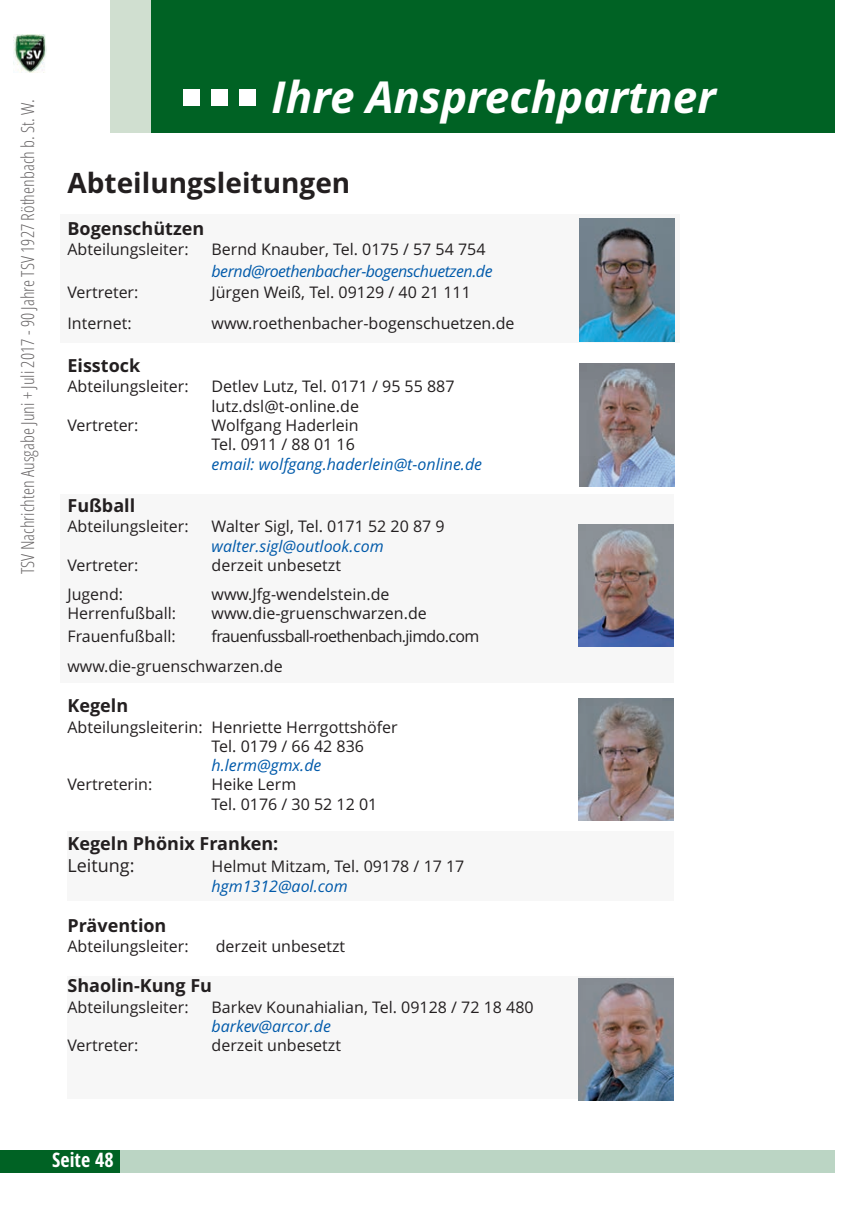
<style>
.page{position:relative;width:843px;height:1209px;background:#fff}
.page>*{position:absolute;margin:0;border:0;box-sizing:border-box;transform-origin:0 0}
.t1{font:italic 700 44px "Open Sans";color:#fff}
.t2{font:700 28px "Open Sans";color:#231f20}
.t3{font:700 condensed 20px "Open Sans";color:#fff}
.t4{font:700 18px "Open Sans";color:#231f20}
.t5{font:300 condensed 18px "Open Sans";color:rgb(35 31 32/.69)}
.t6{font:18px "Open Sans";color:#231f20}
.t7{font:16px/19.2px "Open Sans";color:#231f20}
.t8{font:italic 16px "Open Sans";color:#015aaa}
.t9{font:16px/30.8px "Open Sans";letter-spacing:-.04em;color:#231f20}
.t10{font:italic 16px "Open Sans";letter-spacing:-.03em;color:#015aaa}
</style>
<div class="page">
<div style="left:0;top:1150px;width:120px;height:22px;background:#006224"></div>
<div style="left:120px;top:1150px;width:714px;height:22px;background:#bbd5c4"></div>
<img style="left:14px;top:35px;width:32px;height:37px">
<div style="left:61px;top:215px;width:618px;height:128px;background:#f7f7f7"></div>
<div style="left:61px;top:494px;width:613px;height:189px;background:#f7f7f7"></div>
<div style="left:67px;top:831px;width:606px;height:70px;background:#f7f7f7"></div>
<div style="left:67px;top:976px;width:606px;height:122px;background:#f7f7f7"></div>
<div style="left:151px;top:0;width:683px;height:132px;background:#006224"></div>
<div style="left:111px;top:0;width:40px;height:132px;background:#d0dfd0"></div>
<div style="left:239px;top:90px;width:16px;height:16px;background:#fff"></div>
<div style="left:211px;top:90px;width:16px;height:16px;background:#fff"></div>
<div style="left:183px;top:90px;width:17px;height:16px;background:#fff"></div>
<img style="left:579px;top:219px;width:95px;height:122px">
<img style="left:579px;top:364px;width:95px;height:122px">
<img style="left:578px;top:524px;width:95px;height:122px">
<img style="left:578px;top:698px;width:95px;height:123px">
<img style="left:578px;top:978px;width:95px;height:122px">
<p class="t5" style="left:17px;top:574px;width:476px;rotate:-90deg">TSV Nachrichten Ausgabe Juni + Juli 2017 - 90 Jahre TSV 1927 Röthenbach b. St. W.</p>
<h1 class="t1" style="left:271px;top:72px;width:446px">Ihre Ansprechpartner</h1>
<h2 class="t2" style="left:67px;top:167px;width:284px">Abteilungsleitungen</h2>
<p class="t4" style="left:67px;top:218px;width:138px">Bogenschützen</p>
<p class="t7" style="left:67px;top:240px;width:123px">Abteilungsleiter:</p>
<p class="t7" style="left:211px;top:240px;width:275px">Bernd Knauber, Tel. 0175 / 57 54 754</p>
<p class="t10" style="left:211px;top:262px;width:282px">bernd@roethenbacher-bogenschuetzen.de</p>
<p class="t7" style="left:67px;top:283px;width:72px">Vertreter:</p>
<p class="t7" style="left:211px;top:283px;width:261px">Jürgen Weiß, Tel. 09129 / 40 21 111</p>
<p class="t7" style="left:67px;top:313px;width:66px">Internet:</p>
<p class="t7" style="left:211px;top:313px;width:304px">www.roethenbacher-bogenschuetzen.de</p>
<p class="t4" style="left:67px;top:355px;width:74px">Eisstock</p>
<p class="t7" style="left:67px;top:377px;width:123px">Abteilungsleiter:</p>
<p class="t7" style="left:211px;top:377px;width:244px">Detlev Lutz, Tel. 0171 / 95 55 887 lutz.dsl@t-online.de</p>
<p class="t7" style="left:67px;top:416px;width:72px">Vertreter:</p>
<p class="t7" style="left:211px;top:416px;width:148px">Wolfgang Haderlein<br>Tel. 0911 / 88 01 16</p>
<p class="t8" style="left:211px;top:455px;width:272px">email: wolfgang.haderlein@t-online.de</p>
<p class="t4" style="left:67px;top:495px;width:69px">Fußball</p>
<p class="t7" style="left:67px;top:517px;width:123px">Abteilungsleiter:</p>
<p class="t7" style="left:211px;top:517px;width:234px">Walter Sigl, Tel. 0171 52 20 87 9</p>
<p class="t8" style="left:211px;top:537px;width:173px">walter.sigl@outlook.com</p>
<p class="t7" style="left:67px;top:556px;width:72px">Vertreter:</p>
<p class="t7" style="left:211px;top:556px;width:131px">derzeit unbesetzt</p>
<p class="t7" style="left:67px;top:585px;width:57px">Jugend:</p>
<p class="t7" style="left:211px;top:585px;width:179px">www.Jfg-wendelstein.de</p>
<p class="t7" style="left:67px;top:604px;width:110px">Herrenfußball:</p>
<p class="t7" style="left:211px;top:604px;width:217px">www.die-gruenschwarzen.de</p>
<p class="t7" style="left:67px;top:626px;width:110px">Frauenfußball:</p>
<p class="t9" style="left:67px;top:620px;width:413px;text-indent:144px">frauenfussball-roethenbach.jimdo.com www.die-gruenschwarzen.de</p>
<p class="t4" style="left:67px;top:695px;width:62px">Kegeln</p>
<p class="t7" style="left:211px;top:717px;width:188px;text-indent:-144px">Abteilungsleiterin: Henriette Herrgottshöfer<br>Tel. 0179 / 66 42 836</p>
<p class="t8" style="left:211px;top:756px;width:111px">h.lerm@gmx.de</p>
<p class="t7" style="left:67px;top:775px;width:86px">Vertreterin:</p>
<p class="t7" style="left:211px;top:775px;width:167px">Heike Lerm<br>Tel. 0176 / 30 52 12 01</p>
<p class="t4" style="left:67px;top:833px;width:212px">Kegeln Phönix Franken:</p>
<p class="t6" style="left:67px;top:855px;width:69px">Leitung:</p>
<p class="t7" style="left:211px;top:856px;width:254px">Helmut Mitzam, Tel. 09178 / 17 17</p>
<p class="t8" style="left:211px;top:877px;width:138px">hgm1312@aol.com</p>
<p class="t4" style="left:67px;top:915px;width:100px">Prävention</p>
<p class="t7" style="left:67px;top:937px;width:123px">Abteilungsleiter:</p>
<p class="t7" style="left:216px;top:937px;width:131px">derzeit unbesetzt</p>
<p class="t4" style="left:67px;top:975px;width:146px">Shaolin-Kung Fu</p>
<p class="t7" style="left:67px;top:997px;width:123px">Abteilungsleiter:</p>
<p class="t7" style="left:211px;top:997px;width:323px">Barkev Kounahialian, Tel. 09128 / 72 18 480</p>
<p class="t8" style="left:211px;top:1017px;width:121px">barkev@arcor.de</p>
<p class="t7" style="left:67px;top:1036px;width:72px">Vertreter:</p>
<p class="t7" style="left:211px;top:1036px;width:131px">derzeit unbesetzt</p>
<p class="t3" style="left:52px;top:1149px;width:63px">Seite 48</p>
</div>
